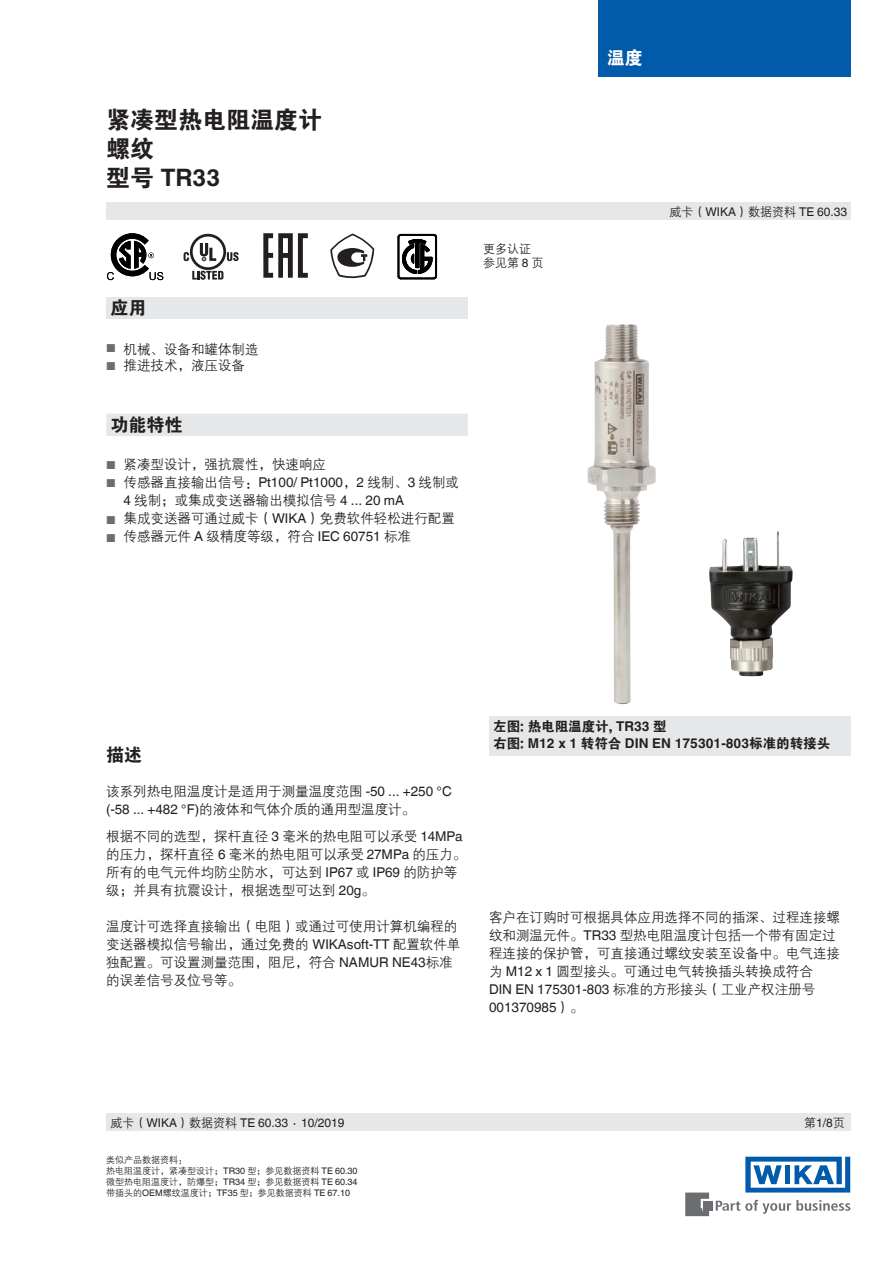
<style>
.page{position:relative;width:893px;height:1263px;background:#fff}
.page>*{position:absolute;margin:0;border:0;box-sizing:border-box;transform-origin:0 0}
.t1{font:24px/28.8px "FZDHTJW GB1 0";color:#231f20}
.t2{font:700 24px "Helvetica World";color:#231f20}
.t3{font:18px "FZDHTJW GB1 0";color:#231f20}
.t4{font:18px "FZDHTJW GB1 0";color:#fff}
.t5{font:13.5px/18px "FZZDXJW GB1 0";color:#231f20}
.t6{font:13.5px/18px "Helvetica World";color:#231f20}
.t7{font:700 13.5px "Helvetica World";color:#231f20}
.t8{font:13.5px "FZDHTJW GB1 0";color:#231f20}
.t9{font:12px "Helvetica World";color:#231f20}
.t10{font:12px/14.4px "FZZDXJW GB1 0";color:#231f20}
.t11{font:11.55px/18px "Helvetica World";color:#6c6d70}
.t12{font:9px/10.8px "FZZDXJW GB1 0";color:#231f20}
.s1{font-family:"FZDHTJW GB1 0";font-weight:400}
.s2{font-family:"Helvetica World"}
.s3{font-family:"FZZDXJW GB1 0"}
.s4{font-family:"Helvetica World";font-weight:700}
</style>
<div class="page">
<img style="left:588px;top:324px;width:68px;height:380px">
<img style="left:709px;top:531px;width:84px;height:145px">
<div style="left:106px;top:298px;width:362px;height:21px;background:#e6e7e9"></div>
<svg style="left:716px;top:1200px;width:134px;height:14px"></svg>
<div style="left:703px;top:1201px;width:9px;height:9px;background:#6c6d70"></div>
<svg style="left:685px;top:1192px;width:24px;height:24px"></svg>
<svg style="left:745px;top:1157px;width:105px;height:35px"></svg>
<div style="left:106px;top:203px;width:744px;height:17px;background:#e6e7e9"></div>
<div style="left:106px;top:1114px;width:744px;height:17px;background:#e6e7e9"></div>
<div style="left:598px;top:0;width:252px;height:77px;background:#015aaa"></div>
<div style="left:489px;top:716px;width:361px;height:40px;background:#e6e7e9"></div>
<div style="left:106px;top:414px;width:362px;height:22px;background:#e6e7e9"></div>
<svg style="left:263px;top:233px;width:45px;height:45px"></svg>
<svg style="left:398px;top:234px;width:39px;height:45px"></svg>
<svg style="left:107px;top:233px;width:56px;height:47px"></svg>
<svg style="left:192px;top:271px;width:31px;height:9px"></svg>
<svg style="left:227px;top:252px;width:12px;height:9px"></svg>
<div style="left:190px;top:234px;width:36px;height:36px;border:3px solid #231f20;border-radius:50%"></div>
<svg style="left:200px;top:243px;width:16px;height:18px"></svg>
<svg style="left:184px;top:252px;width:5px;height:9px"></svg>
<svg style="left:330px;top:234px;width:44px;height:45px"></svg>
<h1 class="t1" style="left:106px;top:106px;width:218px">紧凑型热电阻温度计螺纹</h1>
<h1 class="t2" style="left:106px;top:164px;width:115px"><span class="s1">型号</span> TR33</h1>
<h2 class="t3" style="left:111px;top:298px;width:37px">应用</h2>
<p class="t11" style="left:106px;top:339px;width:11px">■ ■</p>
<p class="t5" style="left:124px;top:341px;width:137px;line-height:16.5px">机械、设备和罐体制造推进技术，液压设备</p>
<h2 class="t3" style="left:111px;top:415px;width:73px">功能特性</h2>
<p class="t11" style="left:106px;top:456px;width:11px">■ ■</p>
<p class="t11" style="left:106px;top:511px;width:11px">■ ■</p>
<p class="t5" style="left:124px;top:456px;width:337px">紧凑型设计，强抗震性，快速响应<br>传感器直接输出信号：<span class="s2">Pt100/ Pt1000</span>，<span class="s2">2</span> 线制、<span class="s2">3</span> 线制或<br><span class="s2">4</span> 线制；或集成变送器输出模拟信号 <span class="s2">4 ... 20 mA<br></span>集成变送器可通过威卡（<span class="s2">WIKA</span>）免费软件轻松进行配置传感器元件 <span class="s2">A</span> 级精度等级，符合 <span class="s2">IEC 60751</span> 标准</p>
<p class="t10" style="left:483px;top:242px;width:62px">更多认证参见第 <span class="s2">8</span> 页</p>
<h2 class="t4" style="left:607px;top:48px;width:37px">温度</h2>
<p class="t9" style="left:669px;top:204px;width:179px"><span class="s3">威卡（</span>WIKA<span class="s3">）数据资料</span> TE 60.33</p>
<h2 class="t3" style="left:106px;top:744px;width:37px">描述</h2>
<p class="t8" style="left:493px;top:719px;width:175px">左图: 热电阻温度计, <span class="s4">TR33</span> 型</p>
<p class="t7" style="left:493px;top:735px;width:338px"><span class="s1">右图:</span> M12 x 1 <span class="s1">转符合</span> DIN EN 175301-803<span class="s1">标准的转接头</span></p>
<p class="t5" style="left:106px;top:783px;width:347px">该系列热电阻温度计是适用于测量温度范围 <span class="s2">-50 ... +250 °C (-58 ... +482 °F)</span>的液体和气体介质的通用型温度计。</p>
<p class="t5" style="left:106px;top:828px;width:362px">根据不同的选型，探杆直径 <span class="s2">3</span> 毫米的热电阻可以承受 <span class="s2">14MPa</span>的压力，探杆直径 <span class="s2">6</span> 毫米的热电阻可以承受 <span class="s2">27MPa</span> 的压力。所有的电气元件均防尘防水，可达到 <span class="s2">IP67</span> 或 <span class="s2">IP69</span> 的防护等级；并具有抗震设计，根据选型可达到 <span class="s2">20g</span>。</p>
<p class="t5" style="left:106px;top:918px;width:356px">温度计可选择直接输出（电阻）或通过可使用计算机编程的变送器模拟信号输出，通过免费的 <span class="s2">WIKAsoft-TT</span> 配置软件单独配置。可设置测量范围，阻尼，符合 <span class="s2">NAMUR NE43</span>标准的误差信号及位号等。</p>
<p class="t5" style="left:489px;top:908px;width:352px">客户在订购时可根据具体应用选择不同的插深、过程连接螺纹和测温元件。<span class="s2">TR33</span> 型热电阻温度计包括一个带有固定过程连接的保护管，可直接通过螺纹安装至设备中。电气连接为 <span class="s2">M12 x 1</span> 圆型接头。可通过电气转换插头转换成符合</p>
<p class="t6" style="left:489px;top:980px;width:328px">DIN EN 175301-803 <span class="s3">标准的方形接头（工业产权注册号<br></span>001370985<span class="s3">）。</span></p>
<p class="t9" style="left:111px;top:1115px;width:235px"><span class="s3">威卡（</span>WIKA<span class="s3">）数据资料</span> TE 60.33 ∙ 10/2019</p>
<p class="t12" style="left:106px;top:1155px;width:253px">类似产品数据资料：<br>热电阻温度计，紧凑型设计；<span class="s2">TR30</span> 型；参见数据资料 <span class="s2">TE 60.30</span>微型热电阻温度计，防爆型；<span class="s2">TR34</span> 型；参见数据资料 <span class="s2">TE 60.34</span>带插头的<span class="s2">OEM</span>螺纹温度计；<span class="s2">TF35</span> 型；参见数据资料 <span class="s2">TE 67.10</span></p>
<p class="t9" style="left:804px;top:1115px;width:42px"><span class="s3">第</span>1/8<span class="s3">页</span></p>
</div>
